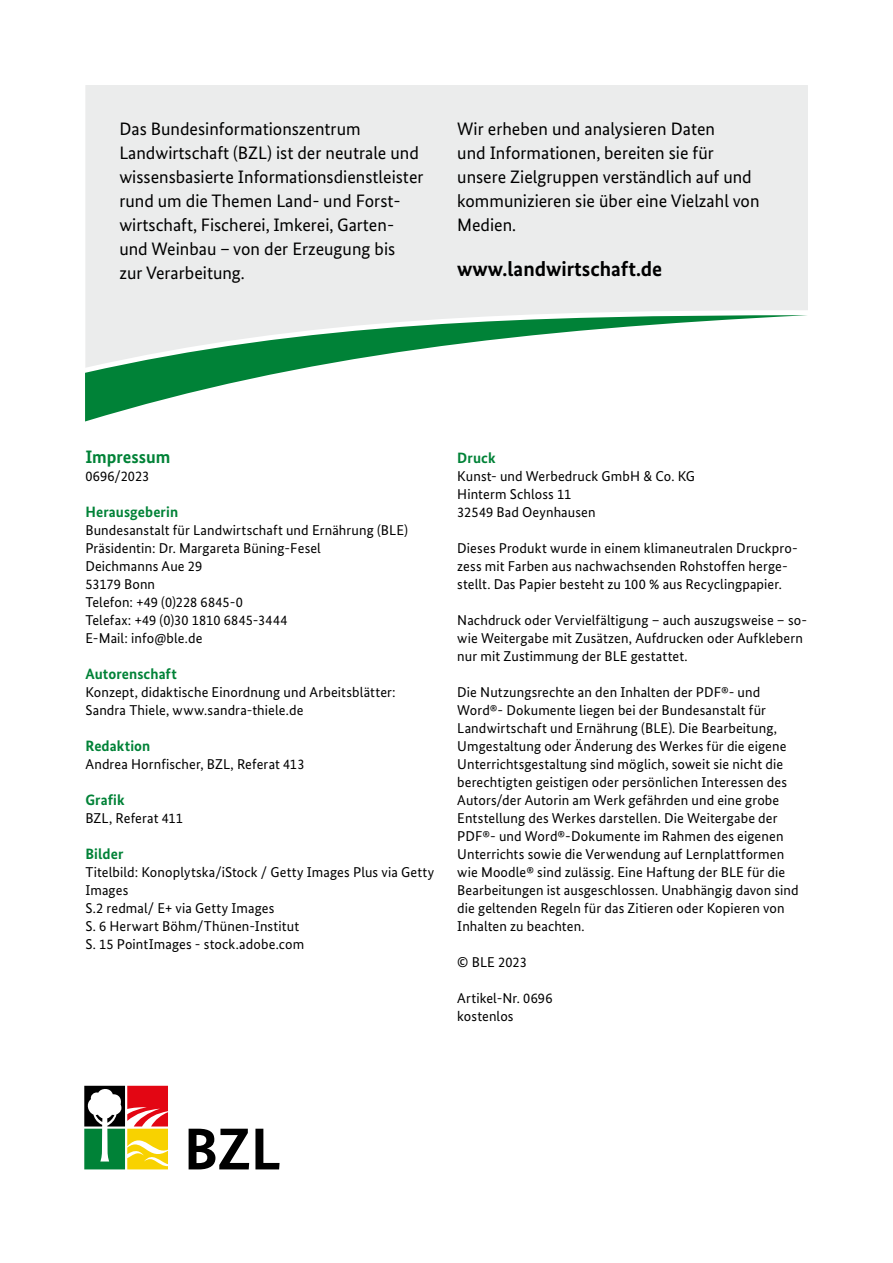
<style>
.page{position:relative;width:893px;height:1263px;background:#fff}
.page>*{position:absolute;margin:0;border:0;box-sizing:border-box;transform-origin:0 0}
.t1{font:700 21px "Bundes Sans";color:#000}
.t2{font:18px/24px "Bundes Sans";color:#000}
.H4_innen{font:700 18px "Bundes Sans";color:#008237}
.H5_Innen{font:700 15px "Bundes Sans";letter-spacing:.01em;color:#008237}
.A4_Fliesstext{font:14.25px/18px "Bundes Sans";letter-spacing:.01em;color:#000}
</style>
<div class="page">
<svg style="left:189px;top:1129px;width:60px;height:40px"></svg>
<svg style="left:255px;top:1129px;width:25px;height:40px"></svg>
<svg style="left:84px;top:1086px;width:84px;height:83px"></svg>
<div style="left:85px;top:85px;width:723px;height:225px;background:#ebecec"></div>
<svg style="left:85px;top:310px;width:646px;height:5px;fill:#ebecec"></svg>
<svg style="left:85px;top:315px;width:722px;height:106px"></svg>
<p class="t2" style="left:119px;top:116px;width:306px">Das Bundesinformationszentrum Landwirtschaft (BZL) ist der neutrale und wissensbasierte Informationsdienstleister rund um die Themen Land- und Forst&shy;wirtschaft, Fischerei, Imkerei, Garten&shy;und Weinbau – von der Erzeugung bis<br>zur Verarbeitung.</p>
<p class="t2" style="left:457px;top:116px;width:304px">Wir erheben und analysieren Daten<br>und Informationen, bereiten sie für unsere Zielgruppen verständlich auf und kommunizieren sie über eine Vielzahl von<br>Medien.</p>
<p class="t1" style="left:457px;top:255px;width:207px">www.landwirtschaft.de</p>
<h4 class="H4_innen" style="left:85px;top:446px;width:87px">Impressum</h4>
<p class="A4_Fliesstext" style="left:85px;top:467px;width:66px">0696/2023</p>
<p class="H5_Innen" style="left:85px;top:503px;width:94px">Herausgeberin</p>
<p class="A4_Fliesstext" style="left:85px;top:521px;width:324px">Bundesanstalt für Landwirtschaft und Ernährung (BLE)</p>
<p class="A4_Fliesstext" style="left:85px;top:539px;width:237px">Präsidentin: Dr. Margareta Büning-Fesel</p>
<p class="A4_Fliesstext" style="left:85px;top:557px;width:118px">Deichmanns Aue 29</p>
<p class="A4_Fliesstext" style="left:85px;top:575px;width:71px">53179 Bonn</p>
<p class="A4_Fliesstext" style="left:85px;top:593px;width:159px">Telefon: +49 (0)228 6845-0</p>
<p class="A4_Fliesstext" style="left:85px;top:611px;width:204px">Telefax: +49 (0)30 1810 6845-3444</p>
<p class="A4_Fliesstext" style="left:85px;top:629px;width:119px">E-Mail: info@ble.de</p>
<p class="H5_Innen" style="left:85px;top:665px;width:93px">Autorenschaft</p>
<p class="A4_Fliesstext" style="left:85px;top:683px;width:312px">Konzept, didaktische Einordnung und Arbeitsblätter:</p>
<p class="A4_Fliesstext" style="left:85px;top:701px;width:220px">Sandra Thiele, www.sandra-thiele.de</p>
<p class="H5_Innen" style="left:85px;top:737px;width:67px">Redaktion</p>
<p class="A4_Fliesstext" style="left:85px;top:755px;width:221px">Andrea Hornfischer, BZL, Referat 413</p>
<p class="H5_Innen" style="left:85px;top:791px;width:41px">Grafik</p>
<p class="A4_Fliesstext" style="left:85px;top:809px;width:99px">BZL, Referat 411</p>
<p class="H5_Innen" style="left:85px;top:845px;width:40px">Bilder</p>
<p class="A4_Fliesstext" style="left:85px;top:863px;width:350px">Titelbild: Konoplytska/iStock / Getty Images Plus via Getty<br>Images</p>
<p class="A4_Fliesstext" style="left:85px;top:899px;width:191px">S.2 redmal/ E+ via Getty Images</p>
<p class="A4_Fliesstext" style="left:85px;top:917px;width:220px">S. 6 Herwart Böhm/Thünen-Institut<br>S. 15 PointImages - stock.adobe.com</p>
<p class="H5_Innen" style="left:457px;top:449px;width:40px">Druck</p>
<p class="A4_Fliesstext" style="left:457px;top:467px;width:239px">Kunst- und Werbedruck GmbH &amp; Co. KG</p>
<p class="A4_Fliesstext" style="left:457px;top:485px;width:116px">Hinterm Schloss 11</p>
<p class="A4_Fliesstext" style="left:457px;top:503px;width:140px">32549 Bad Oeynhausen</p>
<p class="A4_Fliesstext" style="left:457px;top:539px;width:342px">Dieses Produkt wurde in einem klimaneutralen Druckpro&shy;zess mit Farben aus nachwachsenden Rohstoffen herge&shy;stellt. Das Papier besteht zu 100 % aus Recyclingpapier.</p>
<p class="A4_Fliesstext" style="left:457px;top:611px;width:351px">Nachdruck oder Vervielfältigung – auch auszugsweise – so&shy;wie Weitergabe mit Zusätzen, Aufdrucken oder Aufklebern nur mit Zustimmung der BLE gestattet.</p>
<p class="A4_Fliesstext" style="left:457px;top:683px;width:343px">Die Nutzungsrechte an den Inhalten der PDF®- und Word®- Dokumente liegen bei der Bundesanstalt für Landwirtschaft und Ernährung (BLE). Die Bearbeitung, Umgestaltung oder Änderung des Werkes für die eigene Unterrichtsgestaltung sind möglich, soweit sie nicht die berechtigten geistigen oder persönlichen Interessen des Autors/der Autorin am Werk gefährden und eine grobe Entstellung des Werkes darstellen. Die Weitergabe der PDF®- und Word®-Dokumente im Rahmen des eigenen Unterrichts sowie die Verwendung auf Lernplattformen wie Moodle® sind zulässig. Eine Haftung der BLE für die Bearbeitungen ist ausgeschlossen. Unabhängig davon sind die geltenden Regeln für das Zitieren oder Kopieren von Inhalten zu beachten.</p>
<p class="A4_Fliesstext" style="left:457px;top:953px;width:71px">© BLE 2023</p>
<p class="A4_Fliesstext" style="left:457px;top:989px;width:97px">Artikel-Nr. 0696</p>
<p class="A4_Fliesstext" style="left:457px;top:1007px;width:58px">kostenlos</p>
</div>
